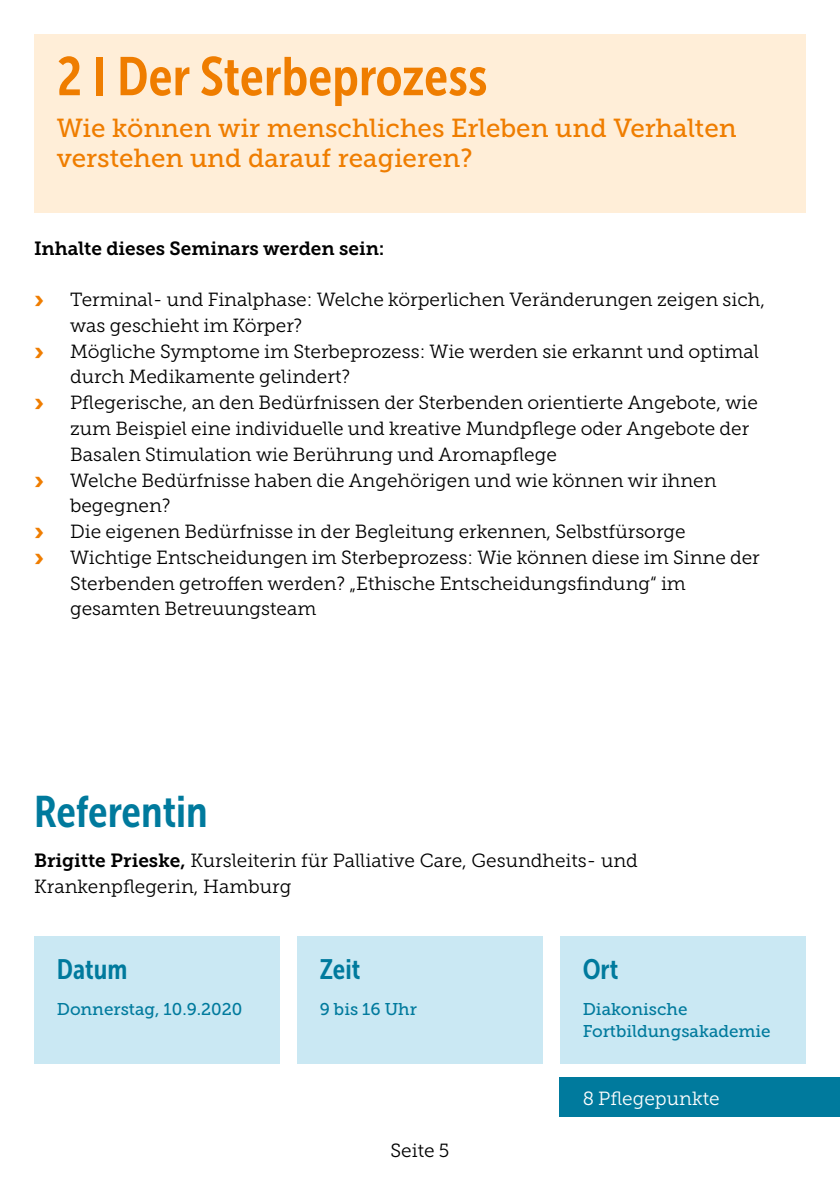
<style>
.page{position:relative;width:840px;height:1191px;background:#fff}
.page>*{position:absolute;margin:0;border:0;box-sizing:border-box;transform-origin:0 0}
.t1{font:54px "Museo Sans Cond 700";color:#ef7d00}
.t2{font:44px "Museo Sans Cond 700";color:#007a9d}
.t3{font:28px "Museo Sans Cond 700";color:#007a9d}
.t4{font:26px/30px "Museo Slab 500";color:#ef7d00}
.t5{font:19px/25.8px "Museo Slab 300";color:#000}
.t6{font:19px "Museo Slab 700";color:#000}
.t7{font:19px "Museo Slab 300";color:#fff}
.t8{font:17px/21.8px "Museo Slab 500";color:#007a9d}
.s1{font-family:"Museo Slab 900";font-size:25px;color:#ef7d00}
.s2{font-family:"Museo Slab 700"}
</style>
<div class="page">
<div style="left:34px;top:34px;width:771px;height:179px;background:#ffeed8"></div>
<div style="left:34px;top:935px;width:246px;height:128px;background:#cae8f3"></div>
<div style="left:297px;top:935px;width:245px;height:128px;background:#cae8f3"></div>
<div style="left:559px;top:935px;width:246px;height:128px;background:#cae8f3"></div>
<div style="left:559px;top:1077px;width:280px;height:40px;background:#007a9d"></div>
<h1 class="t1" style="left:57px;top:46px;width:432px">2 I Der Sterbeprozess</h1>
<h3 class="t4" style="left:57px;top:113px;width:681px">Wie können wir menschliches Erleben und Verhalten verstehen und darauf reagieren?</h3>
<p class="t6" style="left:34px;top:237px;width:352px">Inhalte dieses Seminars werden sein:</p>
<p class="t5" style="left:34px;top:287px;width:732px"><span class="s1">›</span> Terminal- und Finalphase: Welche körperlichen Veränderungen zeigen sich,</p>
<p class="t5" style="left:70px;top:312px;width:233px">was geschieht im Körper?</p>
<p class="t5" style="left:34px;top:338px;width:726px"><span class="s1">›</span> Mögliche Symptome im Sterbeprozess: Wie werden sie erkannt und optimal</p>
<p class="t5" style="left:70px;top:364px;width:281px">durch Medikamente gelindert?</p>
<p class="t5" style="left:34px;top:390px;width:725px"><span class="s1">›</span> Pflegerische, an den Bedürfnissen der Sterbenden orientierte Angebote, wie</p>
<p class="t5" style="left:70px;top:416px;width:680px">zum Beispiel eine individuelle und kreative Mundpflege oder Angebote der</p>
<p class="t5" style="left:70px;top:441px;width:488px">Basalen Stimulation wie Berührung und Aromapflege</p>
<p class="t5" style="left:34px;top:467px;width:683px"><span class="s1">›</span> Welche Bedürfnisse haben die Angehörigen und wie können wir ihnen</p>
<p class="t5" style="left:70px;top:493px;width:102px">begegnen?</p>
<p class="t5" style="left:34px;top:519px;width:652px"><span class="s1">›</span> Die eigenen Bedürfnisse in der Begleitung erkennen, Selbstfürsorge</p>
<p class="t5" style="left:34px;top:544px;width:727px"><span class="s1">›</span> Wichtige Entscheidungen im Sterbeprozess: Wie können diese im Sinne der</p>
<p class="t5" style="left:70px;top:570px;width:617px">Sterbenden getroffen werden? „Ethische Entscheidungsfindung“ im</p>
<p class="t5" style="left:70px;top:596px;width:248px">gesamten Betreuungsteam</p>
<h2 class="t2" style="left:34px;top:787px;width:175px">Referentin</h2>
<p class="t5" style="left:34px;top:847px;width:605px"><span class="s2">Brigitte Prieske,</span> Kursleiterin für Palliative Care, Gesundheits- und<br>Krankenpflegerin, Hamburg</p>
<h3 class="t3" style="left:57px;top:954px;width:72px">Datum</h3>
<p class="t8" style="left:57px;top:998px;width:187px">Donnerstag, 10.9.2020</p>
<h3 class="t3" style="left:319px;top:954px;width:42px">Zeit</h3>
<p class="t8" style="left:319px;top:998px;width:99px">9 bis 16 Uhr</p>
<p class="t5" style="left:390px;top:1137px;width:60px">Seite 5</p>
<h3 class="t3" style="left:582px;top:954px;width:37px">Ort</h3>
<p class="t8" style="left:582px;top:998px;width:189px">Diakonische<br>Fortbildungsakademie</p>
<p class="t7" style="left:582px;top:1088px;width:138px">8 Pflegepunkte</p>
</div>
